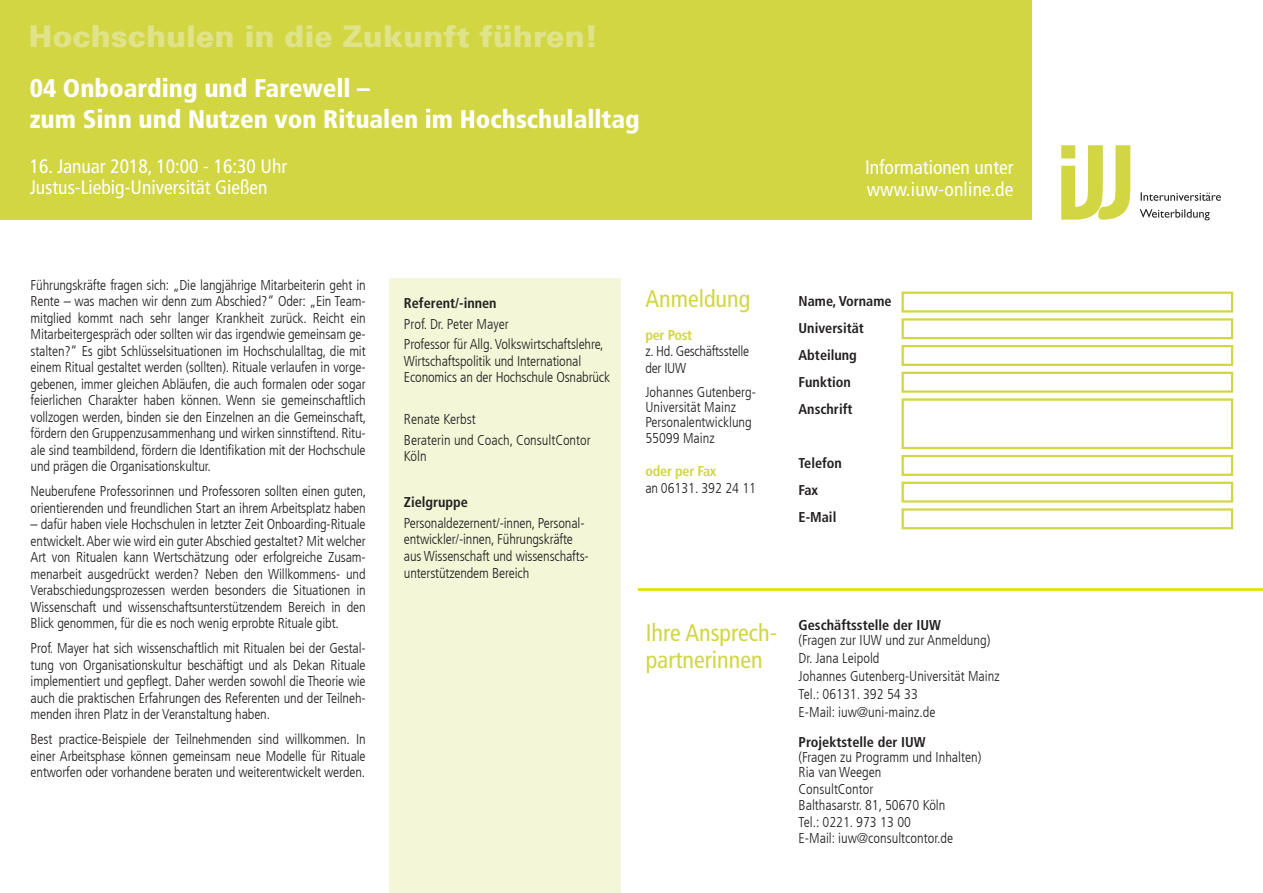
<style>
.page{position:relative;width:1263px;height:893px;background:#fff}
.page>*{position:absolute;margin:0;border:0;box-sizing:border-box;transform-origin:0 0}
.t1{font:900 30px "Univers";color:#e0e388}
.t2{font:900 condensed 25.5px/30.6px "Frutiger LT Com";color:#fff}
.t3{font:condensed 24px/27px "Frutiger LT Com";color:#d1d642}
.t4{font:condensed 19.5px/21px "Frutiger LT Com";color:#fff}
.t5{font:300 condensed 14.25px/16.5px "Frutiger LT Com";letter-spacing:-.01em;color:#231f20}
.t6{font:700 condensed 14.25px/27px "Frutiger LT Com";color:#231f20}
.t7{font:700 condensed 14.25px "Frutiger LT Com";letter-spacing:-.02em;color:#d1d642}
</style>
<div class="page">
<div style="left:0;top:0;width:1031px;height:219px;background:#d1d642"></div>
<svg style="left:1141px;top:192px;width:80px;height:9px"></svg>
<svg style="left:1140px;top:209px;width:70px;height:11px"></svg>
<svg style="left:1061px;top:145px;width:69px;height:75px"></svg>
<div style="left:901px;top:292px;width:332px;height:21px;border:2px solid #d1d642"></div>
<div style="left:901px;top:318px;width:332px;height:21px;border:2px solid #d1d642"></div>
<div style="left:901px;top:345px;width:332px;height:21px;border:2px solid #d1d642"></div>
<div style="left:901px;top:372px;width:332px;height:21px;border:2px solid #d1d642"></div>
<div style="left:901px;top:455px;width:332px;height:21px;border:2px solid #d1d642"></div>
<div style="left:901px;top:482px;width:332px;height:21px;border:2px solid #d1d642"></div>
<div style="left:901px;top:508px;width:332px;height:21px;border:2px solid #d1d642"></div>
<div style="left:901px;top:398px;width:332px;height:51px;border:2px solid #d1d642"></div>
<hr style="left:638px;top:588px;width:625px;height:3px;background:#e2e318">
<div style="left:389px;top:279px;width:232px;height:614px;background:#f4f6d8"></div>
<h1 class="t1" style="left:29px;top:16px;width:570px">Hochschulen in die Zukunft führen!</h1>
<h2 class="t2" style="left:30px;top:73px;width:612px">04 Onboarding und Farewell –<br>zum Sinn und Nutzen von Ritualen im Hochschulalltag</h2>
<h3 class="t4" style="left:30px;top:156px;width:259px">16. Januar 2018, 10:00 - 16:30 Uhr<br>Justus-Liebig-Universität Gießen</h3>
<h3 class="t4" style="left:865px;top:157px;width:150px">Informationen unter www.iuw-online.de</h3>
<p class="t5" style="left:31px;top:276px;width:337px;text-align:justify">Führungskräfte fragen sich: „Die langjährige Mitarbeiterin geht in Rente – was machen wir denn zum Abschied?“ Oder: „Ein Team&shy;mitglied kommt nach sehr langer Krankheit zurück. Reicht ein Mitarbeitergespräch oder sollten wir das irgendwie gemeinsam ge&shy;stalten?“ Es gibt Schlüsselsituationen im Hochschulalltag, die mit einem Ritual gestaltet werden (sollten). Rituale verlaufen in vorge&shy;gebenen, immer gleichen Abläufen, die auch formalen oder sogar feierlichen Charakter haben können. Wenn sie gemeinschaftlich vollzogen werden, binden sie den Einzelnen an die Gemeinschaft, fördern den Gruppenzusammenhang und wirken sinnstiftend. Ritu&shy;ale sind teambildend, fördern die Identifikation mit der Hochschule und prägen die Organisationskultur.</p>
<p class="t5" style="left:31px;top:483px;width:337px">Neuberufene Professorinnen und Professoren sollten einen guten, orientierenden und freundlichen Start an ihrem Arbeitsplatz haben</p>
<p class="t5" style="left:31px;top:516px;width:337px;text-align:justify">– dafür haben viele Hochschulen in letzter Zeit Onboarding-Rituale entwickelt. Aber wie wird ein guter Abschied gestaltet? Mit welcher Art von Ritualen kann Wertschätzung oder erfolgreiche Zusam&shy;menarbeit ausgedrückt werden? Neben den Willkommens- und Verabschiedungsprozessen werden besonders die Situationen in Wissenschaft und wissenschaftsunterstützendem Bereich in den Blick genommen, für die es noch wenig erprobte Rituale gibt.</p>
<p class="t5" style="left:31px;top:640px;width:337px;text-align:justify">Prof. Mayer hat sich wissenschaftlich mit Ritualen bei der Gestal&shy;tung von Organisationskultur beschäftigt und als Dekan Rituale implementiert und gepflegt. Daher werden sowohl die Theorie wie auch die praktischen Erfahrungen des Referenten und der Teilneh&shy;menden ihren Platz in der Veranstaltung haben.</p>
<p class="t5" style="left:31px;top:731px;width:337px;text-align:justify">Best practice-Beispiele der Teilnehmenden sind willkommen. In einer Arbeitsphase können gemeinsam neue Modelle für Rituale entworfen oder vorhandene beraten und weiterentwickelt werden.</p>
<p class="t6" style="left:404px;top:290px;width:94px">Referent/-innen</p>
<p class="t5" style="left:404px;top:314px;width:201px;line-height:20.7px">Prof. Dr. Peter Mayer<br>Professor für Allg. Volkswirtschaftslehre,</p>
<p class="t5" style="left:404px;top:353px;width:208px">Wirtschaftspolitik und International<br>Economics an der Hochschule Osnabrück</p>
<p class="t5" style="left:404px;top:409px;width:188px;line-height:20.7px">Renate Kerbst<br>Beraterin und Coach, ConsultContor</p>
<p class="t5" style="left:404px;top:448px;width:24px">Köln</p>
<p class="t6" style="left:404px;top:489px;width:66px">Zielgruppe</p>
<p class="t5" style="left:404px;top:515px;width:186px">Personaldezernent/-innen, Personal&shy;entwickler/-innen, Führungskräfte aus Wissenschaft und wissenschafts&shy;unterstützendem Bereich</p>
<h3 class="t3" style="left:645px;top:285px;width:106px">Anmeldung</h3>
<p class="t7" style="left:645px;top:326px;width:48px">per Post</p>
<p class="t5" style="left:645px;top:343px;width:105px">z. Hd. Geschäftsstelle der IUW</p>
<p class="t5" style="left:645px;top:385px;width:112px;line-height:15px">Johannes Gutenberg-<br>Universität Mainz<br>Personalentwicklung</p>
<p class="t5" style="left:645px;top:430px;width:71px">55099 Mainz</p>
<p class="t7" style="left:645px;top:463px;width:73px">oder per Fax</p>
<p class="t5" style="left:645px;top:480px;width:112px">an 06131. 392 24 11</p>
<p class="t6" style="left:799px;top:288px;width:94px">Name, Vorname<br>Universität<br>Abteilung<br>Funktion<br>Anschrift</p>
<p class="t6" style="left:799px;top:450px;width:45px">Telefon<br>Fax<br>E-Mail</p>
<h3 class="t3" style="left:646px;top:619px;width:133px">Ihre Ansprech&shy;partnerinnen</h3>
<p class="t6" style="left:799px;top:612px;width:144px">Geschäftsstelle der IUW</p>
<p class="t5" style="left:799px;top:632px;width:203px;line-height:18px">(Fragen zur IUW und zur Anmeldung)<br>Dr. Jana Leipold<br>Johannes Gutenberg-Universität Mainz<br>Tel.: 06131. 392 54 33<br>E-Mail: iuw@uni-mainz.de</p>
<p class="t6" style="left:799px;top:729px;width:129px">Projektstelle der IUW</p>
<p class="t5" style="left:799px;top:750px;width:184px;line-height:15px">(Fragen zu Programm und Inhalten)<br>Ria van Weegen</p>
<p class="t5" style="left:799px;top:781px;width:156px">ConsultContor<br>Balthasarstr. 81, 50670 Köln<br>Tel.: 0221. 973 13 00<br>E-Mail: iuw@consultcontor.de</p>
</div>
